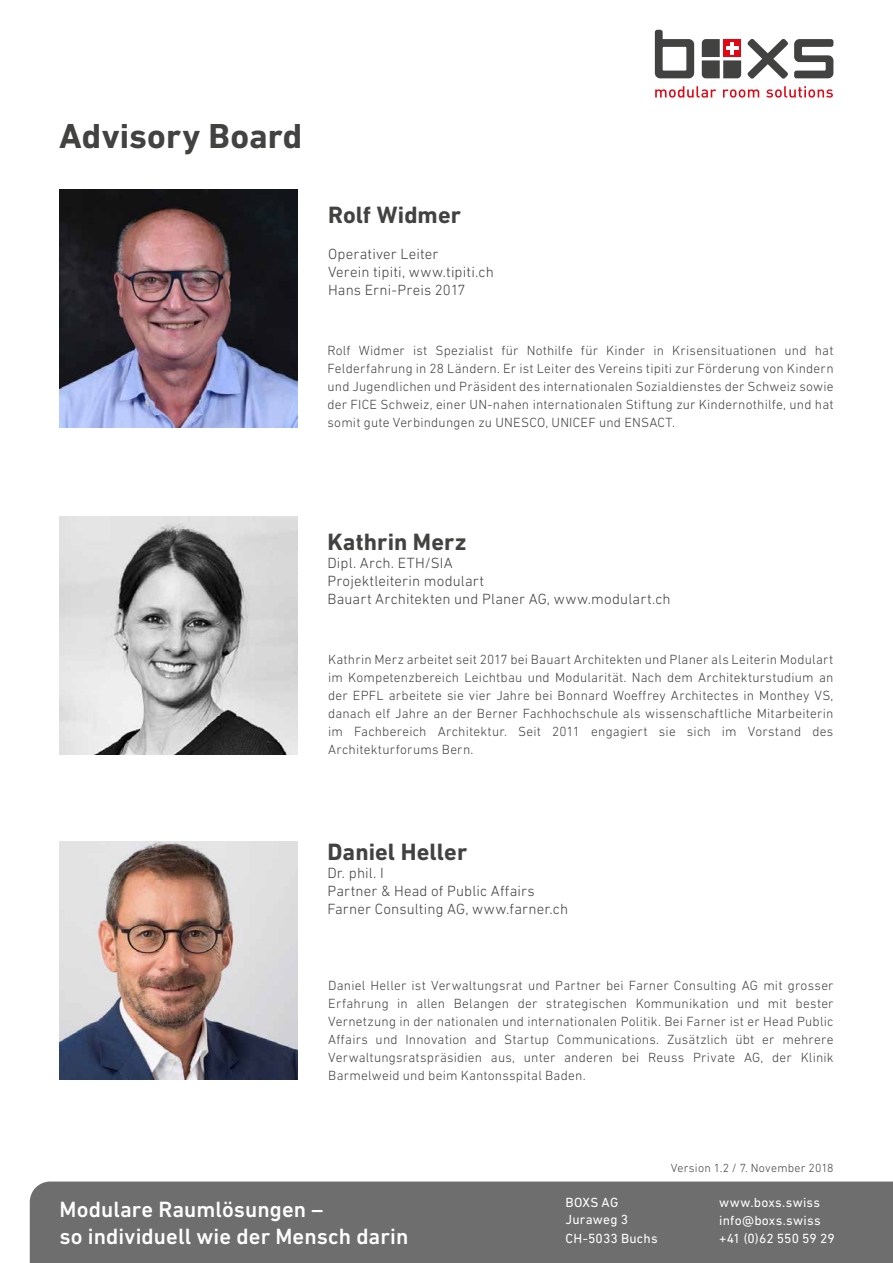
<style>
.page{position:relative;width:893px;height:1263px;background:#fff}
.page>*{position:absolute;margin:0;border:0;box-sizing:border-box;transform-origin:0 0}
.t1{font:700 35.25px "DIN Next LT Pro";letter-spacing:.005em;color:#424241}
.t2{font:700 24px "DIN Next LT Pro";letter-spacing:.005em;color:#424241}
.t3{font:500 22.5px/27px "DIN Next LT Pro";letter-spacing:.005em;color:#fff}
.t4{font:300 15px/18px "DIN Next LT Pro";letter-spacing:.01em;color:#424241}
.t5{font:300 13.5px/18px "DIN Next LT Pro";letter-spacing:.015em;color:#424241;text-align:justify}
.t6{font:13.5px/18px "DIN Next LT Pro";letter-spacing:.015em;color:#fff}
.t7{font:300 12px "DIN Next LT Pro";letter-spacing:.02em;color:#424241}
</style>
<div class="page">
<div style="left:30px;top:1181px;width:863px;height:82px;background:#6f6e6e"></div>
<svg style="left:654px;top:29px;width:180px;height:69px"></svg>
<img style="left:59px;top:189px;width:238px;height:238px">
<img style="left:60px;top:516px;width:237px;height:238px">
<img style="left:60px;top:842px;width:238px;height:238px">
<h1 class="t1" style="left:59px;top:115px;width:245px">Advisory Board</h1>
<h2 class="t2" style="left:328px;top:201px;width:134px">Rolf Widmer</h2>
<p class="t4" style="left:328px;top:245px;width:167px">Operativer Leiter<br>Verein tipiti, www.tipiti.ch<br>Hans Erni-Preis 2017</p>
<p class="t5" style="left:327px;top:341px;width:508px">Rolf Widmer ist Spezialist für Nothilfe für Kinder in Krisensituationen und hat Felderfahrung in 28 Ländern. Er ist Leiter des Vereins tipiti zur Förderung von Kindern und Jugendlichen und Präsident des internationalen Sozialdienstes der Schweiz sowie der FICE Schweiz, einer UN-nahen internationalen Stiftung zur Kindernothilfe, und hat somit gute Verbindungen zu UNESCO, UNICEF und ENSACT.</p>
<h2 class="t2" style="left:327px;top:528px;width:141px">Kathrin Merz</h2>
<p class="t4" style="left:327px;top:554px;width:345px">Dipl. Arch. ETH/SIA<br>Projektleiterin modulart<br>Bauart Architekten und Planer AG, www.modulart.ch</p>
<p class="t5" style="left:328px;top:650px;width:507px">Kathrin Merz arbeitet seit 2017 bei Bauart Architekten und Planer als Leiterin Modulart im Kompetenzbereich Leichtbau und Modularität. Nach dem Architekturstudium an der EPFL arbeitete sie vier Jahre bei Bonnard Woeffrey Architectes in Monthey VS, danach elf Jahre an der Berner Fachhochschule als wissenschaftliche Mitarbeiterin im Fachbereich Architektur. Seit 2011 engagiert sie sich im Vorstand des Architekturforums Bern.</p>
<h2 class="t2" style="left:327px;top:838px;width:141px">Daniel Heller</h2>
<p class="t4" style="left:327px;top:863px;width:242px">Dr. phil. I<br>Partner &amp; Head of Public Affairs<br>Farner Consulting AG, www.farner.ch</p>
<p class="t5" style="left:328px;top:976px;width:507px">Daniel Heller ist Verwaltungsrat und Partner bei Farner Consulting AG mit grosser Erfahrung in allen Belangen der strategischen Kommunikation und mit bester Vernetzung in der nationalen und internationalen Politik. Bei Farner ist er Head Public Affairs und Innovation and Startup Communications. Zusätzlich übt er mehrere Verwaltungsratspräsidien aus, unter anderen bei Reuss Private AG, der Klinik Barmelweid und beim Kantonsspital Baden.</p>
<p class="t7" style="left:671px;top:1160px;width:164px">Version 1.2 / 7. November 2018</p>
<h3 class="t3" style="left:60px;top:1196px;width:350px">Modulare Raumlösungen –<br>so individuell wie der Mensch darin</h3>
<p class="t6" style="left:566px;top:1194px;width:64px;line-height:17.2px">BOXS AG<br>Juraweg 3</p>
<p class="t6" style="left:566px;top:1229px;width:94px">CH-5033 Buchs</p>
<p class="t6" style="left:719px;top:1193px;width:117px">www.boxs.swiss info@boxs.swiss +41 (0)62 550 59 29</p>
</div>
